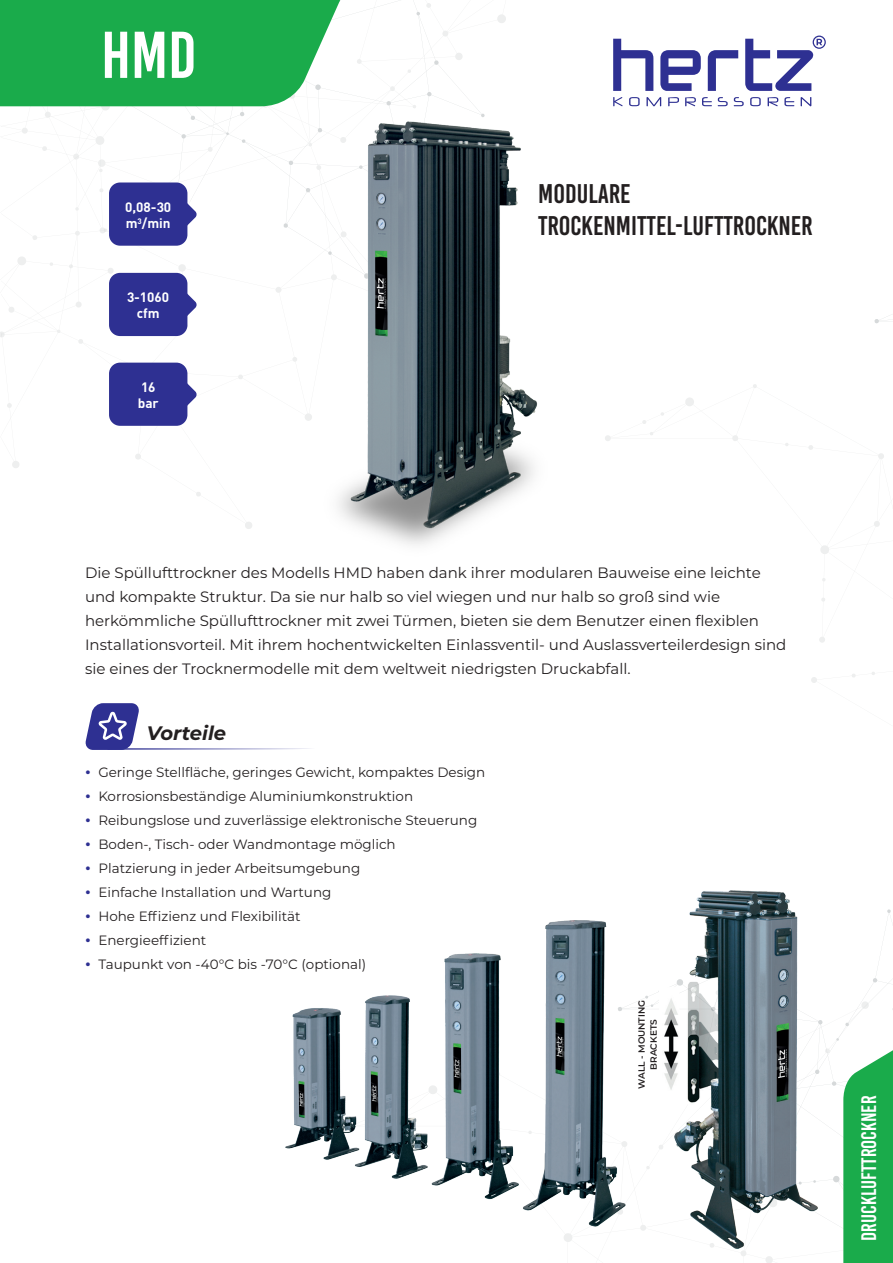
<style>
.page{position:relative;width:893px;height:1263px;background:#fff}
.page>*{position:absolute;margin:0;border:0;box-sizing:border-box;transform-origin:0 0}
.t1{font:66px "Bebas Kai";color:#fff}
.t2{font:27px/32.4px "Bebas Kai";color:#231f20}
.t3{font:21px "Bebas Kai";color:#fff}
.t4{font:italic 700 19.5px "Montserrat";color:#231f20}
.t5{font:15px/24px "Montserrat";color:#231f20}
.t6{font:13.5px "Montserrat";color:#231f20}
.t7{font:700 13.5px/16.2px "DIN Pro";color:#fff}
.t8{font:600 9px/12px "Montserrat";color:#231f20;text-align:center}
.s1{font-family:"Myriad Pro";font-size:18px;color:#2e3092}
</style>
<div class="page">
<svg style="left:874px;top:314px;width:18px;height:361px"></svg>
<svg style="left:85px;top:703px;width:224px;height:47px"></svg>
<img style="left:278px;top:112px;width:332px;height:433px">
<img style="left:659px;top:891px;width:158px;height:358px">
<img style="left:285px;top:921px;width:340px;height:306px">
<svg style="left:613px;top:97px;width:198px;height:9px"></svg>
<svg style="left:708px;top:50px;width:30px;height:41px"></svg>
<svg style="left:660px;top:50px;width:41px;height:41px"></svg>
<svg style="left:613px;top:39px;width:40px;height:52px"></svg>
<svg style="left:745px;top:36px;width:81px;height:55px"></svg>
<svg style="left:0;top:0;width:340px;height:279px"></svg>
<div style="left:109px;top:182px;width:78px;height:64px;background:#2e3092;border-radius:11px"></div>
<svg style="left:187px;top:287px;width:10px;height:35px"></svg>
<div style="left:109px;top:273px;width:78px;height:63px;background:#2e3092;border-radius:11px"></div>
<svg style="left:187px;top:377px;width:10px;height:34px"></svg>
<div style="left:109px;top:363px;width:78px;height:63px;background:#2e3092;border-radius:11px"></div>
<svg style="left:843px;top:1050px;width:50px;height:213px;background:#2eb25b"></svg>
<h1 class="t1" style="left:101px;top:20px;width:97px">HMD</h1>
<p class="t7" style="left:125px;top:198px;width:48px">0,08-30 m<sup>3</sup>/min</p>
<p class="t7" style="left:127px;top:288px;width:44px;text-align:center">3-1060 cfm</p>
<p class="t7" style="left:138px;top:378px;width:22px">16 bar</p>
<h2 class="t2" style="left:538px;top:177px;width:276px">MODULARE<br>TROCKENMITTEL-LUFTTROCKNER</h2>
<p class="t5" style="left:85px;top:560px;width:703px">Die Spüllufttrockner des Modells HMD haben dank ihrer modularen Bauweise eine leichte und kompakte Struktur. Da sie nur halb so viel wiegen und nur halb so groß sind wie herkömmliche Spüllufttrockner mit zwei Türmen, bieten sie dem Benutzer einen flexiblen Installationsvorteil. Mit ihrem hochentwickelten Einlassventil- und Auslassverteilerdesign sind sie eines der Trocknermodelle mit dem weltweit niedrigsten Druckabfall.</p>
<h3 class="t4" style="left:147px;top:719px;width:81px">Vorteile</h3>
<p class="t6" style="left:86px;top:763px;width:401px"><span class="s1">•</span> Geringe Stellfläche, geringes Gewicht, kompaktes Design</p>
<p class="t6" style="left:86px;top:787px;width:329px"><span class="s1">•</span> Korrosionsbeständige Aluminiumkonstruktion</p>
<p class="t6" style="left:86px;top:811px;width:393px"><span class="s1">•</span> Reibungslose und zuverlässige elektronische Steuerung</p>
<p class="t6" style="left:86px;top:835px;width:312px"><span class="s1">•</span> Boden-, Tisch- oder Wandmontage möglich</p>
<p class="t6" style="left:86px;top:859px;width:276px"><span class="s1">•</span> Platzierung in jeder Arbeitsumgebung</p>
<p class="t6" style="left:86px;top:883px;width:247px"><span class="s1">•</span> Einfache Installation und Wartung</p>
<p class="t6" style="left:86px;top:907px;width:217px"><span class="s1">•</span> Hohe Effizienz und Flexibilität</p>
<p class="t6" style="left:86px;top:931px;width:122px"><span class="s1">•</span> Energieeffizient</p>
<p class="t6" style="left:86px;top:955px;width:282px"><span class="s1">•</span> Taupunkt von -40°C bis -70°C (optional)</p>
<p class="t8" style="left:635px;top:1089px;width:91px;rotate:-90deg">WALL - MOUNTING<br>BRACKETS</p>
<h3 class="t3" style="left:857px;top:1240px;width:146px;rotate:-90deg">Drucklufttrockner</h3>
</div>
